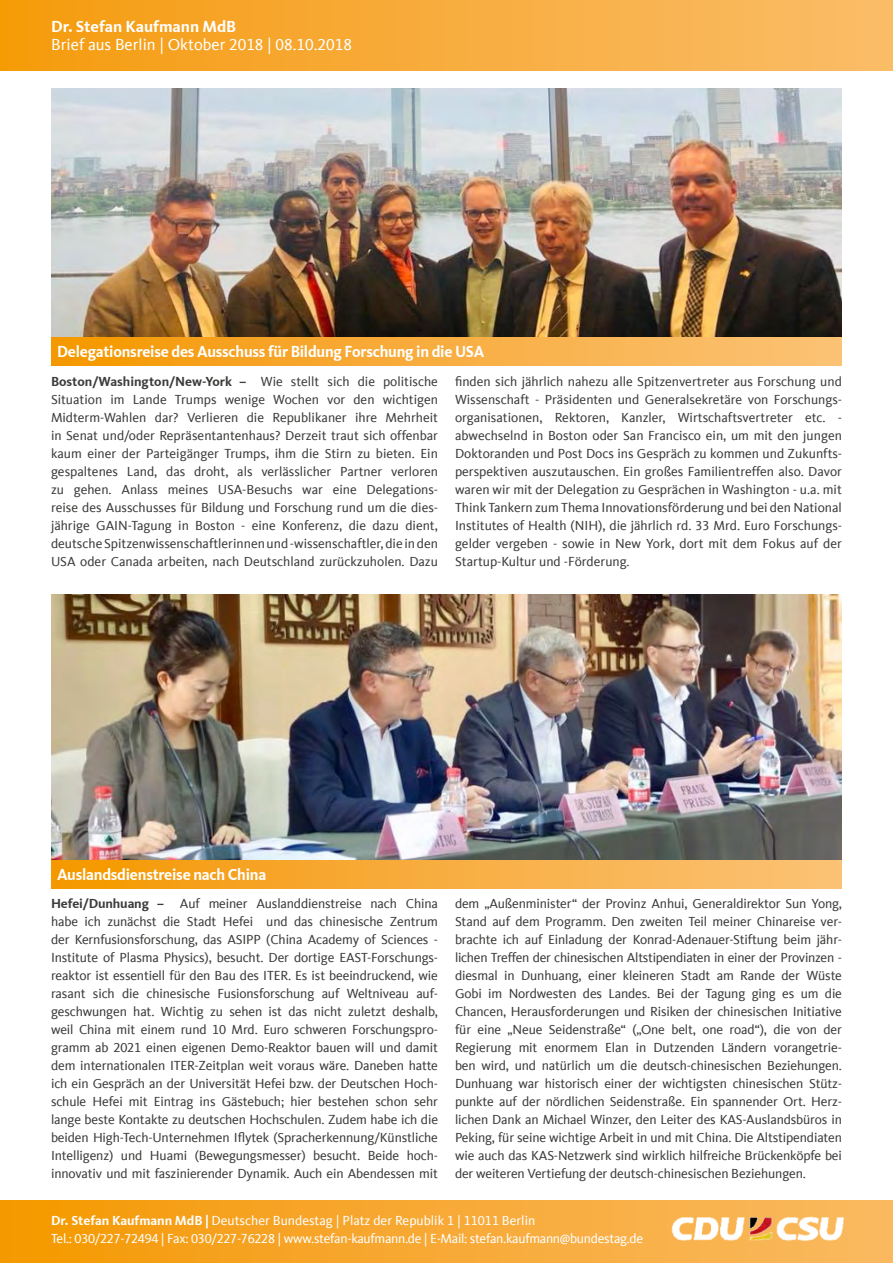
<style>
.page{position:relative;width:893px;height:1263px;background:#fff}
.page>*{position:absolute;margin:0;border:0;box-sizing:border-box;transform-origin:0 0}
.t1{font:700 16.5px "CDU Kievit Tab";letter-spacing:-.015em;color:#fff;scale:.95 1}
.t2{font:16.5px "CDU Kievit Tab";color:#fff}
.t3{font:700 16.5px "CDU Kievit Tab";letter-spacing:-.015em;color:#fff}
.t4{font:13.5px/18px "CDU Kievit Tab";letter-spacing:-.01em;color:#3c3c3b;text-align:justify}
.t5{font:13.5px/18px "CDU Kievit Tab";letter-spacing:-.02em;color:#fff}
.s1{font-weight:700}
</style>
<div class="page">
<div style="left:0;top:0;width:893px;height:70px;background:linear-gradient(to right,#f59c0e,#fbbd6a)"></div>
<div style="left:0;top:1200px;width:893px;height:63px;background:linear-gradient(to right,#f59903,#faba64)"></div>
<img style="left:669px;top:1215px;width:177px;height:26px">
<img style="left:51px;top:595px;width:791px;height:265px">
<div style="left:51px;top:860px;width:791px;height:29px;background:linear-gradient(to right,#f59802,#fbc37a)"></div>
<img style="left:51px;top:88px;width:791px;height:249px">
<div style="left:51px;top:337px;width:791px;height:29px;background:linear-gradient(to right,#f59802,#fbc37a)"></div>
<p class="t3" style="left:51px;top:17px;width:187px">Dr. Stefan Kaufmann MdB</p>
<p class="t2" style="left:51px;top:35px;width:302px">Brief aus Berlin | Oktober 2018 | 08.10.2018</p>
<p class="t1" style="left:57px;top:341px;width:451px">Delegationsreise des Ausschuss für Bildung Forschung in die USA</p>
<p class="t4" style="left:455px;top:373px;width:388px">finden sich jährlich nahezu alle Spitzenvertreter aus Forschung und Wissenschaft - Präsidenten und Generalsekretäre von Forschungs&shy;organisationen, Rektoren, Kanzler, Wirtschaftsvertreter etc. - abwechselnd in Boston oder San Francisco ein, um mit den jungen Doktoranden und Post Docs ins Gespräch zu kommen und Zukunfts&shy;perspektiven auszutauschen. Ein großes Familientreffen also. Davor waren wir mit der Delegation zu Gesprächen in Washington - u.a. mit Think Tankern zum Thema Innovationsförderung und bei den National Institutes of Health (NIH), die jährlich rd. 33 Mrd. Euro Forschungs&shy;gelder vergeben - sowie in New York, dort mit dem Fokus auf der Startup-Kultur und -Förderung.</p>
<p class="t4" style="left:51px;top:373px;width:388px"><span class="s1">Boston/Washington/New-York –</span> Wie stellt sich die politische Situation im Lande Trumps wenige Wochen vor den wichtigen Midterm-Wahlen dar? Verlieren die Republikaner ihre Mehrheit in Senat und/oder Repräsentantenhaus? Derzeit traut sich offenbar kaum einer der Parteigänger Trumps, ihm die Stirn zu bieten. Ein gespaltenes Land, das droht, als verlässlicher Partner verloren zu gehen. Anlass meines USA-Besuchs war eine Delegations&shy;reise des Ausschusses für Bildung und Forschung rund um die dies&shy;jährige GAIN-Tagung in Boston - eine Konferenz, die dazu dient, deutsche Spitzenwissenschaftlerinnen und -wissenschaftler, die in den USA oder Canada arbeiten, nach Deutschland zurückzuholen. Dazu</p>
<p class="t1" style="left:57px;top:865px;width:222px">Auslandsdienstreise nach China</p>
<p class="t4" style="left:51px;top:895px;width:388px"><span class="s1">Hefei/Dunhuang –</span> Auf meiner Auslanddienstreise nach China habe ich zunächst die Stadt Hefei und das chinesische Zentrum der Kernfusionsforschung, das ASIPP (China Academy of Sciences - Institute of Plasma Physics), besucht. Der dortige EAST-Forschungs&shy;reaktor ist essentiell für den Bau des ITER. Es ist beeindruckend, wie rasant sich die chinesische Fusionsforschung auf Weltniveau auf&shy;geschwungen hat. Wichtig zu sehen ist das nicht zuletzt deshalb, weil China mit einem rund 10 Mrd. Euro schweren Forschungspro&shy;gramm ab 2021 einen eigenen Demo-Reaktor bauen will und damit dem internationalen ITER-Zeitplan weit voraus wäre. Daneben hatte ich ein Gespräch an der Universität Hefei bzw. der Deutschen Hoch&shy;schule Hefei mit Eintrag ins Gästebuch; hier bestehen schon sehr lange beste Kontakte zu deutschen Hochschulen. Zudem habe ich die beiden High-Tech-Unternehmen Iflytek (Spracherkennung/Künstliche Intelligenz) und Huami (Bewegungsmesser) besucht. Beide hoch&shy;innovativ und mit faszinierender Dynamik. Auch ein Abendessen mit</p>
<p class="t4" style="left:455px;top:895px;width:388px">dem „Außenminister“ der Provinz Anhui, Generaldirektor Sun Yong, Stand auf dem Programm. Den zweiten Teil meiner Chinareise ver&shy;brachte ich auf Einladung der Konrad-Adenauer-Stiftung beim jähr&shy;lichen Treffen der chinesischen Altstipendiaten in einer der Provinzen - diesmal in Dunhuang, einer kleineren Stadt am Rande der Wüste Gobi im Nordwesten des Landes. Bei der Tagung ging es um die Chancen, Herausforderungen und Risiken der chinesischen Initiative für eine „Neue Seidenstraße“ („One belt, one road“), die von der Regierung mit enormem Elan in Dutzenden Ländern vorangetrie&shy;ben wird, und natürlich um die deutsch-chinesischen Beziehungen.<br>Dunhuang war historisch einer der wichtigsten chinesischen Stütz&shy;punkte auf der nördlichen Seidenstraße. Ein spannender Ort. Herz&shy;lichen Dank an Michael Winzer, den Leiter des KAS-Auslandsbüros in Peking, für seine wichtige Arbeit in und mit China. Die Altstipendiaten wie auch das KAS-Netzwerk sind wirklich hilfreiche Brückenköpfe bei der weiteren Vertiefung der deutsch-chinesischen Beziehungen.</p>
<p class="t5" style="left:51px;top:1211px;width:594px"><span class="s1">Dr. Stefan Kaufmann MdB |</span> Deutscher Bundestag | Platz der Republik 1 | 11011 Berlin<br>Tel.: 030/227-72494 | Fax: 030/227-76228 | www.stefan-kaufmann.de | E-Mail: stefan.kaufmann@bundestag.de</p>
</div>
